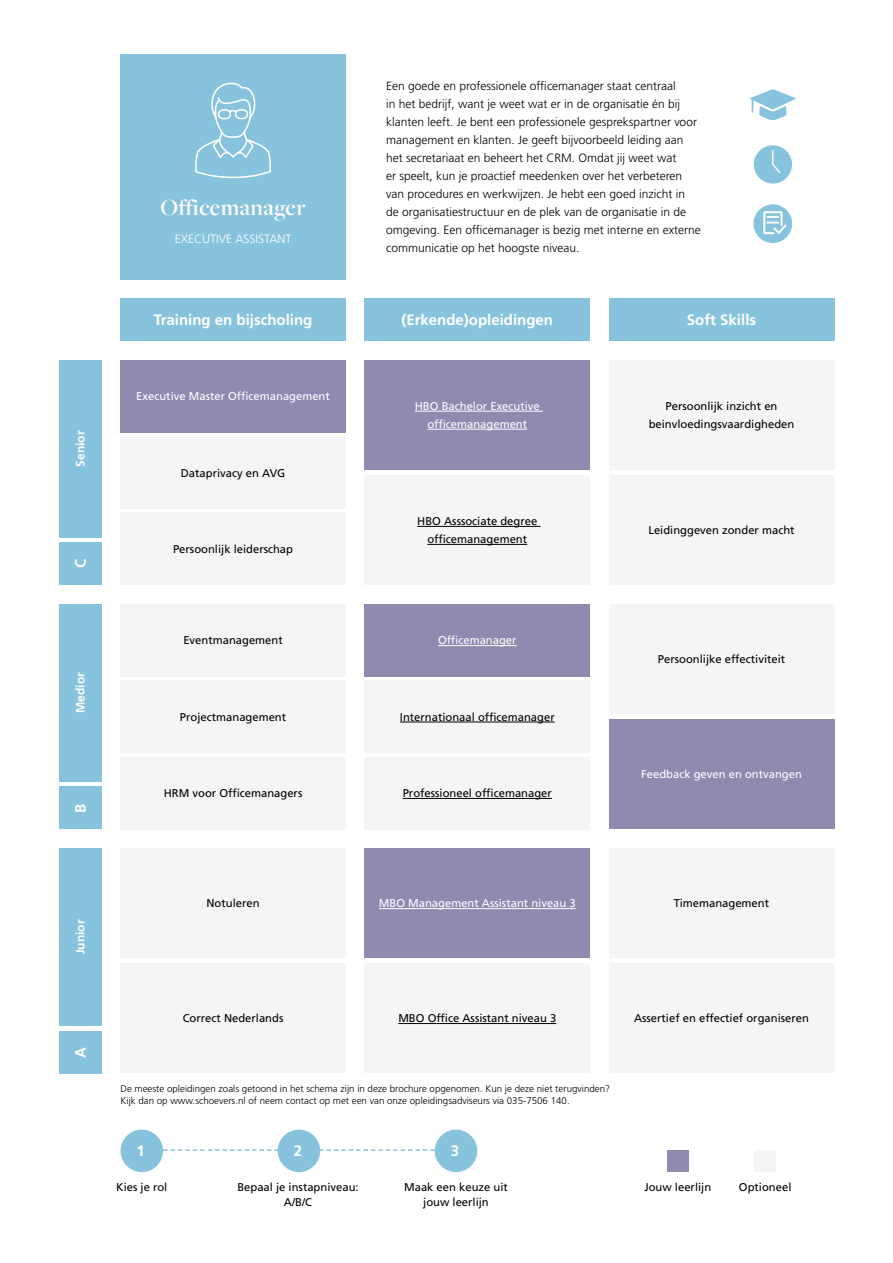
<style>
.page{position:relative;width:893px;height:1263px;background:#fff}
.page>*{position:absolute;margin:0;border:0;box-sizing:border-box;transform-origin:0 0}
.t1{font:600 24px "Freight Big Pro";letter-spacing:.02em;color:#fff}
.t2{font:700 15px "Frutiger LT Std";color:#fff}
.t3{font:300 12px/18px "Frutiger LT Std";color:#000}
.t4{font:300 12px "Frutiger LT Std";color:#fff}
.t5{font:700 12px "Frutiger LT Std";color:#fff}
.t6{font:11.25px/15px "Frutiger LT Std";color:#000;text-align:center}
.t7{font:11.25px/18px "Frutiger LT Std";color:#fff;text-align:center}
.t8{font:300 9.75px/11.7px "Frutiger LT Std";color:#000}
</style>
<div class="page">
<div style="left:121px;top:298px;width:225px;height:43px;background:#88c3dd"></div>
<div style="left:365px;top:298px;width:225px;height:43px;background:#88c3dd"></div>
<div style="left:609px;top:298px;width:225px;height:43px;background:#88c3dd"></div>
<div style="left:121px;top:54px;width:225px;height:225px;background:#88c3dd"></div>
<svg style="left:195px;top:82px;width:76px;height:97px"></svg>
<svg style="left:163px;top:1149px;width:272px;height:2px"></svg>
<div style="left:59px;top:360px;width:42px;height:177px;background:#88c3dd"></div>
<div style="left:59px;top:604px;width:42px;height:177px;background:#88c3dd"></div>
<div style="left:59px;top:848px;width:42px;height:177px;background:#88c3dd"></div>
<div style="left:59px;top:542px;width:42px;height:43px;background:#88c3dd"></div>
<div style="left:59px;top:787px;width:42px;height:42px;background:#88c3dd"></div>
<div style="left:59px;top:1031px;width:42px;height:42px;background:#88c3dd"></div>
<div style="left:121px;top:757px;width:225px;height:72px;background:#f5f5f5"></div>
<div style="left:121px;top:513px;width:225px;height:72px;background:#f5f5f5"></div>
<div style="left:121px;top:680px;width:225px;height:73px;background:#f5f5f5"></div>
<div style="left:365px;top:680px;width:225px;height:73px;background:#f5f5f5"></div>
<hr style="left:400px;top:722px;width:155px;height:1px;background:#000">
<div style="left:121px;top:604px;width:225px;height:72px;background:#f5f5f5"></div>
<div style="left:121px;top:436px;width:225px;height:72px;background:#f5f5f5"></div>
<div style="left:121px;top:360px;width:225px;height:72px;background:#8e8ab0"></div>
<div style="left:121px;top:1129px;width:42px;height:43px;background:#88c3dd;border-radius:50%"></div>
<div style="left:435px;top:1129px;width:42px;height:43px;background:#88c3dd;border-radius:50%"></div>
<div style="left:278px;top:1129px;width:42px;height:43px;background:#88c3dd;border-radius:50%"></div>
<div style="left:667px;top:1150px;width:21px;height:21px;background:#8e8ab0"></div>
<div style="left:755px;top:1150px;width:21px;height:21px;background:#f5f5f5"></div>
<svg style="left:749px;top:89px;width:47px;height:94px"></svg>
<div style="left:753px;top:204px;width:39px;height:39px;background:#88c3dd;border-radius:50%"></div>
<svg style="left:763px;top:210px;width:25px;height:28px"></svg>
<div style="left:365px;top:475px;width:225px;height:110px;background:#f5f5f5"></div>
<hr style="left:417px;top:526px;width:123px;height:1px;background:#000">
<hr style="left:427px;top:544px;width:100px;height:1px;background:#000">
<div style="left:365px;top:963px;width:225px;height:110px;background:#f5f5f5"></div>
<hr style="left:398px;top:1023px;width:158px;height:1px;background:#000">
<div style="left:609px;top:604px;width:225px;height:110px;background:#f5f5f5"></div>
<div style="left:609px;top:848px;width:225px;height:110px;background:#f5f5f5"></div>
<div style="left:121px;top:848px;width:225px;height:110px;background:#f5f5f5"></div>
<div style="left:365px;top:360px;width:225px;height:110px;background:#8e8ab0"></div>
<hr style="left:415px;top:411px;width:128px;height:1px;background:#fff">
<hr style="left:427px;top:429px;width:100px;height:1px;background:#fff">
<div style="left:365px;top:848px;width:225px;height:110px;background:#8e8ab0"></div>
<hr style="left:379px;top:908px;width:197px;height:1px;background:#fff">
<div style="left:609px;top:719px;width:225px;height:110px;background:#8e8ab0"></div>
<div style="left:609px;top:963px;width:225px;height:110px;background:#f5f5f5"></div>
<div style="left:121px;top:963px;width:225px;height:110px;background:#f5f5f5"></div>
<div style="left:609px;top:475px;width:225px;height:110px;background:#f5f5f5"></div>
<div style="left:609px;top:360px;width:225px;height:110px;background:#f5f5f5"></div>
<div style="left:365px;top:757px;width:225px;height:72px;background:#f5f5f5"></div>
<hr style="left:403px;top:798px;width:149px;height:1px;background:#000">
<div style="left:365px;top:604px;width:225px;height:72px;background:#8e8ab0"></div>
<hr style="left:438px;top:645px;width:79px;height:1px;background:#fff">
<p class="t5" style="left:73px;top:466px;width:38px;rotate:-90deg">Senior</p>
<p class="t2" style="left:72px;top:568px;width:11px;rotate:-90deg">C</p>
<p class="t5" style="left:73px;top:713px;width:42px;rotate:-90deg">Medior</p>
<p class="t2" style="left:72px;top:812px;width:11px;rotate:-90deg">B</p>
<h1 class="t1" style="left:161px;top:191px;width:147px">Officemanager</h1>
<p class="t4" style="left:175px;top:232px;width:118px">EXECUTIVE ASSISTANT</p>
<p class="t3" style="left:386px;top:77px;width:316px">Een goede en professionele officemanager staat centraal<br>in het bedrijf, want je weet wat er in de organisatie én bij klanten leeft. Je bent een professionele gesprekspartner voor management en klanten. Je geeft bijvoorbeeld leiding aan het secretariaat en beheert het CRM. Omdat jij weet wat<br>er speelt, kun je proactief meedenken over het verbeteren van procedures en werkwijzen. Je hebt een goed inzicht in<br>de organisatiestructuur en de plek van de organisatie in de omgeving. Een officemanager is bezig met interne en externe communicatie op het hoogste niveau.</p>
<p class="t2" style="left:154px;top:311px;width:160px">Training en bijscholing</p>
<p class="t2" style="left:401px;top:311px;width:153px">(Erkende)opleidingen</p>
<p class="t2" style="left:687px;top:311px;width:71px">Soft Skills</p>
<p class="t7" style="left:136px;top:387px;width:195px">Executive Master Officemanagement</p>
<p class="t6" style="left:181px;top:465px;width:106px">Dataprivacy en AVG</p>
<p class="t6" style="left:173px;top:542px;width:122px">Persoonlijk leiderschap</p>
<p class="t6" style="left:183px;top:633px;width:101px">Eventmanagement</p>
<p class="t7" style="left:415px;top:397px;width:127px">HBO Bachelor Executive officemanagement</p>
<p class="t6" style="left:417px;top:512px;width:122px;line-height:18px">HBO Asssociate degree officemanagement</p>
<p class="t7" style="left:438px;top:632px;width:80px">Officemanager</p>
<p class="t6" style="left:180px;top:709px;width:108px">Projectmanagement</p>
<p class="t6" style="left:400px;top:709px;width:156px">Internationaal officemanager</p>
<p class="t6" style="left:164px;top:786px;width:140px">HRM voor Officemanagers</p>
<p class="t6" style="left:403px;top:786px;width:151px">Professioneel officemanager</p>
<p class="t6" style="left:649px;top:397px;width:147px;line-height:18px">Persoonlijk inzicht en beinvloedingsvaardigheden</p>
<p class="t6" style="left:648px;top:523px;width:148px">Leidinggeven zonder macht</p>
<p class="t6" style="left:658px;top:652px;width:129px">Persoonlijke effectiviteit</p>
<p class="t7" style="left:641px;top:766px;width:162px">Feedback geven en ontvangen</p>
<p class="t5" style="left:73px;top:954px;width:36px;rotate:-90deg">Junior</p>
<p class="t2" style="left:72px;top:1057px;width:12px;rotate:-90deg">A</p>
<p class="t6" style="left:207px;top:896px;width:55px">Notuleren</p>
<p class="t6" style="left:674px;top:896px;width:97px">Timemanagement</p>
<p class="t7" style="left:379px;top:895px;width:198px">MBO Management Assistant niveau 3</p>
<p class="t6" style="left:183px;top:1011px;width:102px">Correct Nederlands</p>
<p class="t6" style="left:634px;top:1011px;width:176px">Assertief en effectief organiseren</p>
<p class="t6" style="left:398px;top:1011px;width:159px">MBO Office Assistant niveau 3</p>
<p class="t8" style="left:121px;top:1083px;width:491px">De meeste opleidingen zoals getoond in het schema zijn in deze brochure opgenomen. Kun je deze niet terugvinden?<br>Kijk dan op www.schoevers.nl of neem contact op met een van onze opleidingsadviseurs via 035-7506 140.</p>
<p class="t2" style="left:137px;top:1142px;width:10px">1</p>
<p class="t2" style="left:294px;top:1142px;width:10px">2</p>
<p class="t2" style="left:451px;top:1142px;width:10px">3</p>
<p class="t6" style="left:116px;top:1179px;width:53px">Kies je rol</p>
<p class="t6" style="left:237px;top:1179px;width:123px">Bepaal je instapniveau:<br>A/B/C</p>
<p class="t6" style="left:404px;top:1179px;width:105px">Maak een keuze uit jouw leerlijn</p>
<p class="t6" style="left:644px;top:1179px;width:68px">Jouw leerlijn</p>
<p class="t6" style="left:739px;top:1179px;width:54px">Optioneel</p>
</div>
